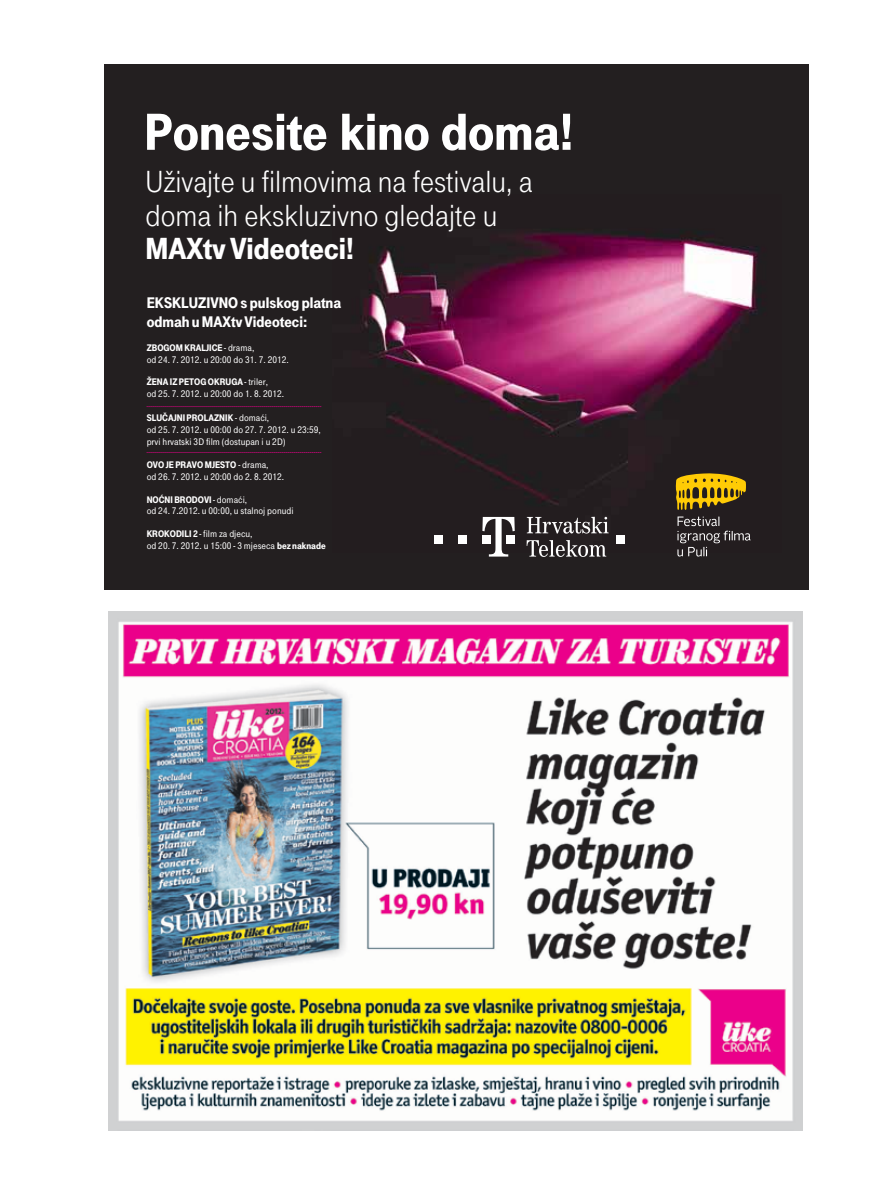
<style>
.page{position:relative;width:893px;height:1191px;background:#fff}
.page>*{position:absolute;margin:0;border:0;box-sizing:border-box;transform-origin:0 0}
.t1{font:54px "Tele Grotesk Ult";color:#fff}
.t2{font:31.8px/33.8px "Tele Grotesk Nor";color:#fff}
.t3{font:31.8px "Tele Grotesk Ult";color:#fff}
.t4{font:16.05px/19.2px "Tele Grotesk Ult";color:#fff}
.t5{font:9.9px/11.9px "Tele Grotesk Hal";color:#fff}
.t6{font:9.9px "Tele Grotesk Ult";color:#fff}
.s1{font-family:"Tele Grotesk Hal"}
.s2{font-family:"Tele Grotesk Ult"}
</style>
<div class="page">
<img style="left:109px;top:611px;width:694px;height:519px">
<div style="left:104px;top:65px;width:704px;height:525px;background:#231f20"></div>
<img style="left:362px;top:231px;width:398px;height:315px">
<div style="left:434px;top:535px;width:8px;height:8px;background:#fff"></div>
<div style="left:458px;top:535px;width:8px;height:8px;background:#fff"></div>
<svg style="left:482px;top:517px;width:33px;height:39px"></svg>
<div style="left:507px;top:535px;width:8px;height:8px;background:#fff"></div>
<div style="left:617px;top:535px;width:8px;height:8px;background:#fff"></div>
<svg style="left:527px;top:517px;width:82px;height:16px"></svg>
<svg style="left:527px;top:540px;width:79px;height:17px"></svg>
<svg style="left:677px;top:516px;width:74px;height:40px"></svg>
<svg style="left:676px;top:473px;width:70px;height:37px"></svg>
<svg style="left:147px;top:452px;width:175px;height:1px"></svg>
<svg style="left:147px;top:406px;width:175px;height:1px"></svg>
<h1 class="t1" style="left:144px;top:102px;width:431px">Ponesite kino doma!</h1>
<h2 class="t2" style="left:145px;top:163px;width:389px">Uživajte u filmovima na festivalu, a doma ih ekskluzivno gledajte u</h2>
<h2 class="t3" style="left:145px;top:231px;width:210px">MAXtv Videoteci!</h2>
<h3 class="t4" style="left:147px;top:293px;width:196px">EKSKLUZIVNO s pulskog platna odmah u MAXtv Videoteci:</h3>
<p class="t6" style="left:147px;top:342px;width:109px">ZBOGOM KRALJICE <span class="s1">- drama,</span></p>
<p class="t5" style="left:147px;top:353px;width:144px">od 24. 7. 2012. u 20:00 do 31. 7. 2012.</p>
<p class="t6" style="left:147px;top:376px;width:123px">ŽENA IZ PETOG OKRUGA <span class="s1">- triler,</span></p>
<p class="t5" style="left:147px;top:388px;width:139px">od 25. 7. 2012. u 20:00 do 1. 8. 2012.</p>
<p class="t6" style="left:147px;top:412px;width:124px">SLUČAJNI PROLAZNIK <span class="s1">- domaći,</span></p>
<p class="t5" style="left:147px;top:424px;width:176px">od 25. 7. 2012. u 00:00 do 27. 7. 2012. u 23:59, prvi hrvatski 3D film (dostupan i u 2D)</p>
<p class="t6" style="left:147px;top:459px;width:123px">OVO JE PRAVO MJESTO <span class="s1">- drama,</span></p>
<p class="t5" style="left:147px;top:470px;width:139px">od 26. 7. 2012. u 20:00 do 2. 8. 2012.</p>
<p class="t6" style="left:147px;top:494px;width:102px">NOĆNI BRODOVI <span class="s1">- domaći,</span></p>
<p class="t5" style="left:147px;top:505px;width:149px">od 24. 7.2012. u 00:00, u stalnoj ponudi</p>
<p class="t5" style="left:147px;top:528px;width:180px"><span class="s2">KROKODILI 2</span> - film za djecu,<br>od 20. 7. 2012. u 15:00 - 3 mjeseca <span class="s2">bez naknade</span></p>
</div>
